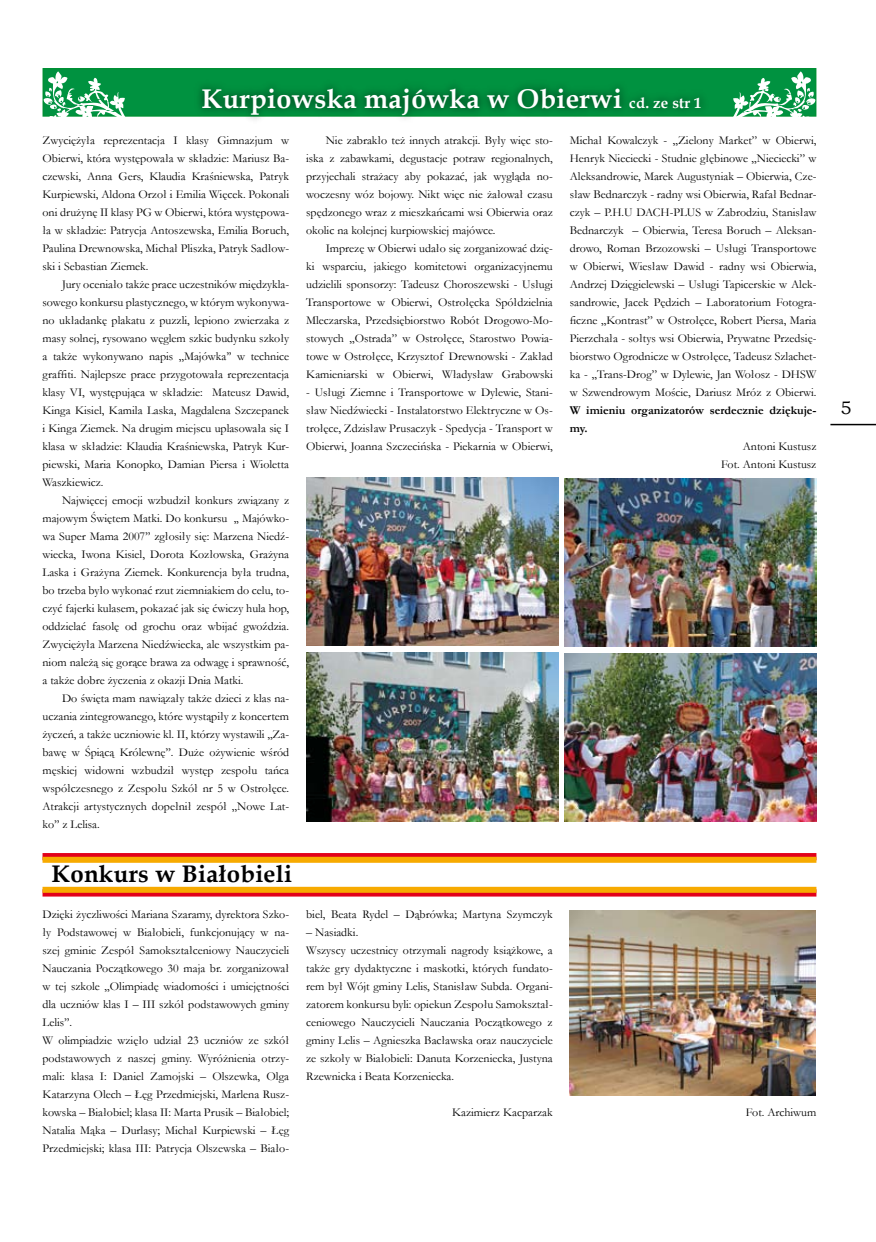
<style>
.page{position:relative;width:876px;height:1242px;background:#fff}
.page>*{position:absolute;margin:0;border:0;box-sizing:border-box;transform-origin:0 0}
.t1{font:700 27px "Book Antiqua";letter-spacing:.01em;color:#fff}
.t2{font:700 24px "Book Antiqua";letter-spacing:.01em;color:#000}
.t3{font:12px/18px "Garamond";color:#000;text-align:justify}
.t4{font:700 12px/18px "Garamond";color:#000}
.s1{font-size:15px}
</style>
<div class="page">
<hr style="left:830px;top:424px;width:46px;height:1px;background:#000">
<div style="left:43px;top:853px;width:773px;height:7px;background:#e2001a"></div>
<svg style="left:43px;top:892px;width:773px;height:4px;background:#e62214"></svg>
<div style="left:43px;top:856px;width:773px;height:6px;background:#f7aa00"></div>
<div style="left:43px;top:886px;width:773px;height:6px;background:#f7aa00"></div>
<img style="left:564px;top:478px;width:252px;height:168px">
<div style="left:43px;top:69px;width:773px;height:47px;background:#009240"></div>
<div style="left:43px;top:68px;width:773px;height:49px;border:2px solid #009035"></div>
<div style="left:193px;top:78px;width:517px;height:48px;background:#000;opacity:.75"></div>
<svg style="left:698px;top:71px;width:119px;height:55px"></svg>
<svg style="left:42px;top:71px;width:117px;height:46px"></svg>
<img style="left:306px;top:477px;width:252px;height:168px">
<img style="left:306px;top:653px;width:252px;height:168px">
<img style="left:564px;top:653px;width:252px;height:168px">
<img style="left:570px;top:910px;width:246px;height:185px">
<h1 class="t1" style="left:202px;top:80px;width:502px">Kurpiowska majówka w Obierwi <span class="s1">cd. ze str 1</span></h1>
<p class="t3" style="left:43px;top:131px;width:248px">Zwyciężyła reprezentacja I klasy Gimnazjum w Obierwi, która występowała w składzie: Mariusz Ba&shy;czewski, Anna Gers, Klaudia Kraśniewska, Patryk Kurpiewski, Aldona Orzoł i Emilia Więcek. Pokonali oni drużynę II klasy PG w Obierwi, która występowa&shy;ła w składzie: Patrycja Antoszewska, Emilia Boruch, Paulina Drewnowska, Michał Pliszka, Patryk Sadłow&shy;ski i Sebastian Ziemek.</p>
<p class="t3" style="left:43px;top:275px;width:248px;text-indent:19px">Jury oceniało także prace uczestników międzykla&shy;sowego konkursu plastycznego, w którym wykonywa&shy;no układankę plakatu z puzzli, lepiono zwierzaka z masy solnej, rysowano węglem szkic budynku szkoły a także wykonywano napis ,,Majówka’’ w technice graffiti. Najlepsze prace przygotowała reprezentacja klasy VI, występująca w składzie: Mateusz Dawid, Kinga Kisiel, Kamila Laska, Magdalena Szczepanek i Kinga Ziemek. Na drugim miejscu uplasowała się I klasa w składzie: Klaudia Kraśniewska, Patryk Kur&shy;piewski, Maria Konopko, Damian Piersa i Wioletta Waszkiewicz.</p>
<p class="t3" style="left:43px;top:491px;width:248px;text-indent:19px">Najwięcej emocji wzbudził konkurs związany z majowym Świętem Matki. Do konkursu ,, Majówko&shy;wa Super Mama 2007’’ zgłosiły się: Marzena Niedź&shy;wiecka, Iwona Kisiel, Dorota Kozłowska, Grażyna Laska i Grażyna Ziemek. Konkurencja była trudna, bo trzeba było wykonać rzut ziemniakiem do celu, to&shy;czyć fajerki kulasem, pokazać jak się ćwiczy hula hop, oddzielać fasolę od grochu oraz wbijać gwoździa.<br>Zwyciężyła Marzena Niedźwiecka, ale wszystkim pa&shy;niom należą się gorące brawa za odwagę i sprawność, a także dobre życzenia z okazji Dnia Matki.</p>
<p class="t3" style="left:43px;top:689px;width:248px;text-indent:19px">Do święta mam nawiązały także dzieci z klas na&shy;uczania zintegrowanego, które wystąpiły z koncertem życzeń, a także uczniowie kl. II, którzy wystawili ,,Za&shy;bawę w Śpiącą Królewnę’’. Duże ożywienie wśród męskiej widowni wzbudził występ zespołu tańca współczesnego z Zespołu Szkół nr 5 w Ostrołęce.<br>Atrakcji artystycznych dopełnił zespół ,,Nowe Lat&shy;ko’’ z Lelisa.</p>
<h2 class="t2" style="left:52px;top:857px;width:242px">Konkurs w Białobieli</h2>
<p class="t3" style="left:306px;top:131px;width:248px;text-indent:20px">Nie zabrakło też innych atrakcji. Były więc sto&shy;iska z zabawkami, degustacje potraw regionalnych, przyjechali strażacy aby pokazać, jak wygląda no&shy;woczesny wóz bojowy. Nikt więc nie żałował czasu spędzonego wraz z mieszkańcami wsi Obierwia oraz okolic na kolejnej kurpiowskiej majówce.</p>
<p class="t3" style="left:306px;top:239px;width:248px;text-indent:20px">Imprezę w Obierwi udało się zorganizować dzię&shy;ki wsparciu, jakiego komitetowi organizacyjnemu udzielili sponsorzy: Tadeusz Choroszewski - Usługi Transportowe w Obierwi, Ostrołęcka Spółdzielnia Mleczarska, Przedsiębiorstwo Robót Drogowo-Mo&shy;stowych „Ostrada” w Ostrołęce, Starostwo Powia&shy;towe w Ostrołęce, Krzysztof Drewnowski - Zakład Kamieniarski w Obierwi, Władysław Grabowski</p>
<p class="t3" style="left:306px;top:383px;width:248px">- Usługi Ziemne i Transportowe w Dylewie, Stani&shy;sław Niedźwiecki - Instalatorstwo Elektryczne w Os&shy;trołęce, Zdzisław Prusaczyk - Spedycja - Transport w Obierwi, Joanna Szczecińska - Piekarnia w Obierwi,</p>
<p class="t3" style="left:570px;top:131px;width:248px">Michał Kowalczyk - „Zielony Market” w Obierwi, Henryk Nieciecki - Studnie głębinowe „Nieciecki” w Aleksandrowie, Marek Augustyniak – Obierwia, Cze&shy;sław Bednarczyk - radny wsi Obierwia, Rafał Bednar&shy;czyk – P.H.U DACH-PLUS w Zabrodziu, Stanisław Bednarczyk – Obierwia, Teresa Boruch – Aleksan&shy;drowo, Roman Brzozowski – Usługi Transportowe w Obierwi, Wiesław Dawid - radny wsi Obierwia, Andrzej Dzięgielewski – Usługi Tapicerskie w Alek&shy;sandrowie, Jacek Pędzich – Laboratorium Fotogra&shy;ficzne „Kontrast” w Ostrołęce, Robert Piersa, Maria Pierzchała - sołtys wsi Obierwia, Prywatne Przedsię&shy;biorstwo Ogrodnicze w Ostrołęce, Tadeusz Szlachet&shy;ka - „Trans-Drog” w Dylewie, Jan Wołosz - DHSW w Szwendrowym Moście, Dariusz Mróz z Obierwi.</p>
<p class="t4" style="left:570px;top:401px;width:248px">W imieniu organizatorów serdecznie dziękuje&shy;my.</p>
<p class="t3" style="left:721px;top:437px;width:97px;text-align:right">Antoni Kustusz<br>Fot. Antoni Kustusz</p>
<p class="t3" style="left:43px;top:905px;width:248px;text-align:left">Dzięki życzliwości Mariana Szaramy, dyrektora Szko&shy;ły Podstawowej w Białobieli, funkcjonujący w na&shy;szej gminie Zespół Samokształceniowy Nauczycieli Nauczania Początkowego 30 maja br. zorganizował w tej szkole „Olimpiadę wiadomości i umiejętności dla uczniów klas I – III szkół podstawowych gminy Lelis’’.<br>W olimpiadzie wzięło udział 23 uczniów ze szkół podstawowych z naszej gminy. Wyróżnienia otrzy&shy;mali: klasa I: Daniel Zamojski – Olszewka, Olga Katarzyna Olech – Łęg Przedmiejski, Marlena Rusz&shy;kowska – Białobiel; klasa II: Marta Prusik – Białobiel; Natalia Mąka – Durlasy; Michał Kurpiewski – Łęg Przedmiejski; klasa III: Patrycja Olszewska – Biało-</p>
<p class="t3" style="left:306px;top:905px;width:248px">biel, Beata Rydel – Dąbrówka; Martyna Szymczyk</p>
<p class="t3" style="left:306px;top:923px;width:248px;text-align:left">– Nasiadki.<br>Wszyscy uczestnicy otrzymali nagrody książkowe, a także gry dydaktyczne i maskotki, których fundato&shy;rem był Wójt gminy Lelis, Stanisław Subda. Organi&shy;zatorem konkursu byli: opiekun Zespołu Samokształ&shy;ceniowego Nauczycieli Nauczania Początkowego z gminy Lelis – Agnieszka Bacławska oraz nauczyciele ze szkoły w Białobieli: Danuta Korzeniecka, Justyna Rzewnicka i Beata Korzeniecka.</p>
<p class="t3" style="left:452px;top:1103px;width:102px">Kazimierz Kacparzak</p>
<p class="t3" style="left:746px;top:1103px;width:72px">Fot. Archiwum</p>
</div>
